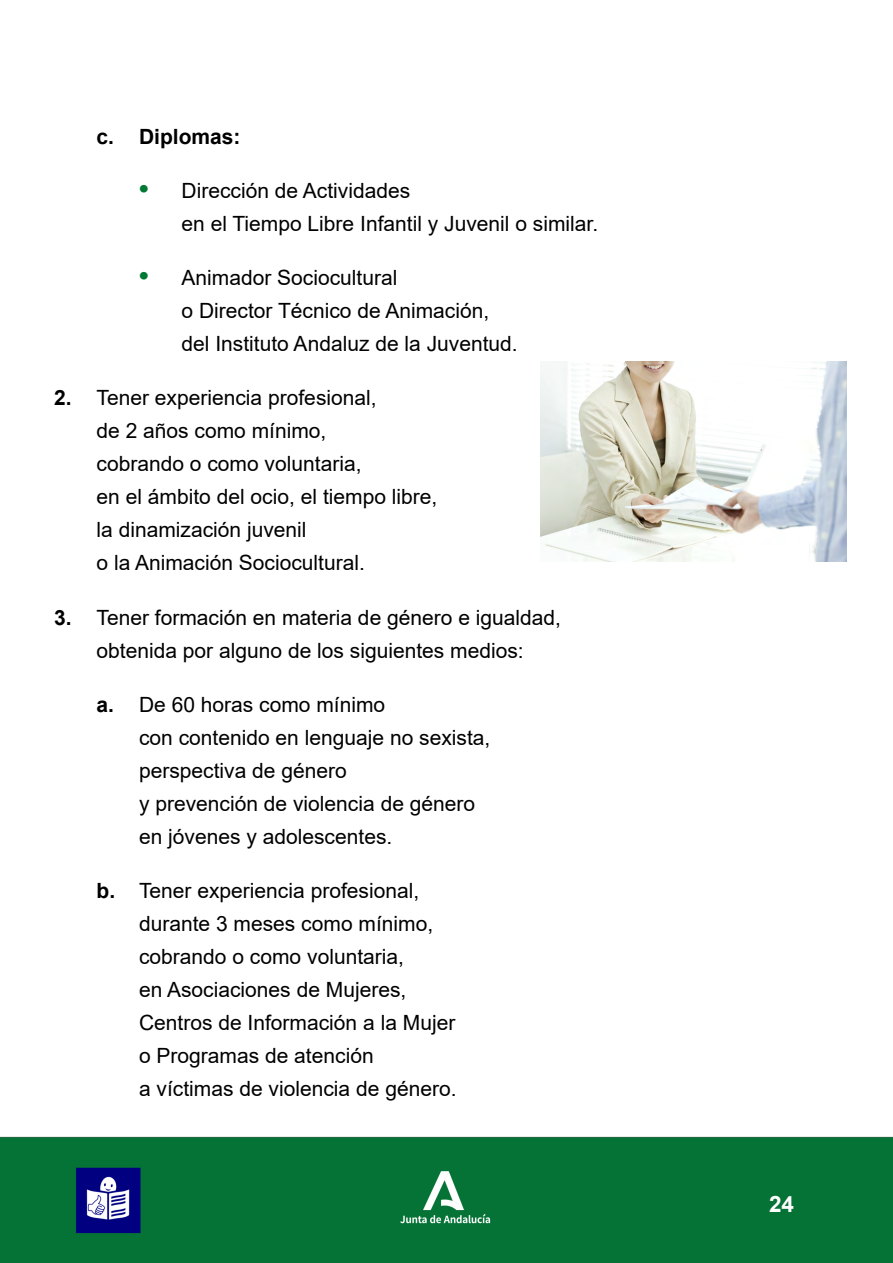
<style>
.page{position:relative;width:893px;height:1263px;background:#fff}
.page>*{position:absolute;margin:0;border:0;box-sizing:border-box;transform-origin:0 0}
.t1{font:700 22.5px "Arial";color:#fff}
.t2{font:21px/33px "Arial";color:#000}
.t3{font:700 21px "Arial";color:#000}
.s1{font-weight:700;font-size:27px;color:#007934}
.s2{font-weight:700}
</style>
<div class="page">
<div style="left:0;top:1136px;width:893px;height:127px;background:#057336"></div>
<img style="left:540px;top:361px;width:307px;height:201px">
<p class="t3" style="left:97px;top:121px;width:146px">c. Diplomas:</p>
<p class="t2" style="left:182px;top:174px;width:418px;text-indent:-43px"><span class="s1">•</span> Dirección de Actividades<br>en el Tiempo Libre Infantil y Juvenil o similar.</p>
<p class="t2" style="left:182px;top:261px;width:338px;text-indent:-43px"><span class="s1">•</span> Animador Sociocultural<br>o Director Técnico de Animación, del Instituto Andaluz de la Juventud.</p>
<p class="t2" style="left:97px;top:381px;width:342px;text-indent:-43px"><span class="s2">2.</span> Tener experiencia profesional,<br>de 2 años como mínimo,<br>cobrando o como voluntaria,<br>en el ámbito del ocio, el tiempo libre, la dinamización juvenil<br>o la Animación Sociocultural.</p>
<p class="t2" style="left:54px;top:601px;width:509px;text-align:center"><span class="s2">3.</span> Tener formación en materia de género e igualdad, obtenida por alguno de los siguientes medios:</p>
<p class="t2" style="left:139px;top:688px;width:353px;text-indent:-43px"><span class="s2">a.</span> De 60 horas como mínimo<br>con contenido en lenguaje no sexista, perspectiva de género<br>y prevención de violencia de género en jóvenes y adolescentes.</p>
<p class="t2" style="left:139px;top:874px;width:319px;text-indent:-43px"><span class="s2">b.</span> Tener experiencia profesional, durante 3 meses como mínimo, cobrando o como voluntaria,<br>en Asociaciones de Mujeres,<br>Centros de Información a la Mujer o Programas de atención<br>a víctimas de violencia de género.</p>
<p class="t1" style="left:769px;top:1188px;width:27px">24</p>
</div>
